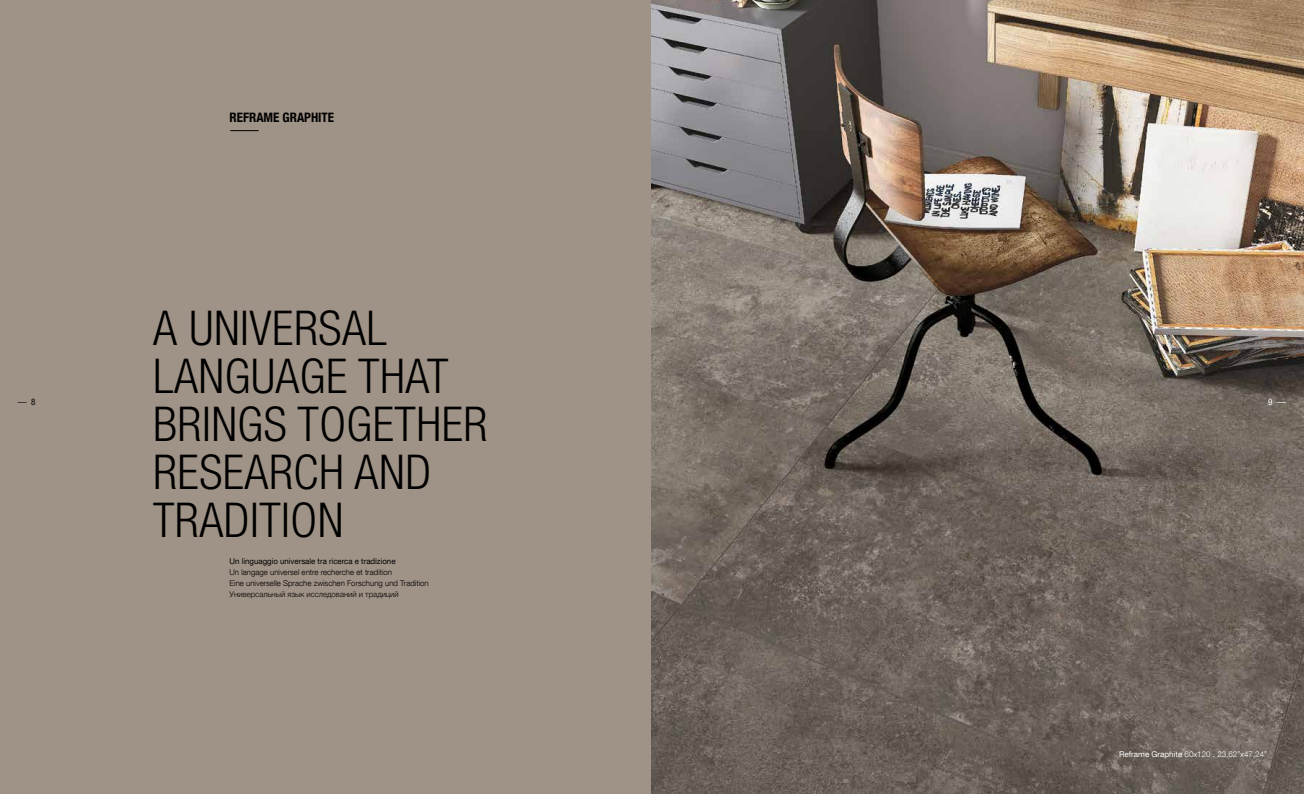
<style>
.page{position:relative;width:1304px;height:794px;background:#fff}
.page>*{position:absolute;margin:0;border:0;box-sizing:border-box;transform-origin:0 0}
.t1{font:300 condensed 48px/48px "Helvetica Neue LT Com";letter-spacing:.01em;color:#000}
.t2{font:700 condensed 13px "Helvetica Neue LT Com";color:#000}
.t3{font:condensed 9px "Helvetica Neue LT Com";color:#000}
.t4{font:condensed 9px "Helvetica Neue LT Com";color:#fff}
.t5{font:300 8px/11px "Helvetica Neue LT Com";color:#000}
.t6{font:8px "Helvetica Neue LT Com";color:#000}
.t7{font:300 8px "Helvetica Neue LTCYR";color:#000}
.t8{font:300 8px "Helvetica Neue LT Com";color:#fff}
.s1{font-weight:400}
</style>
<div class="page">
<div style="left:0;top:0;width:672px;height:794px;background:#9f9286"></div>
<img style="left:652px;top:0;width:652px;height:794px">
<svg style="left:230px;top:130px;width:29px;height:1px"></svg>
<h2 class="t2" style="left:230px;top:109px;width:106px">REFRAME GRAPHITE</h2>
<h1 class="t1" style="left:153px;top:304px;width:336px">A UNIVERSAL<br>LANGUAGE THAT<br>BRINGS TOGETHER<br>RESEARCH AND<br>TRADITION</h1>
<p class="t3" style="left:18px;top:396px;width:19px">— 8</p>
<p class="t4" style="left:1268px;top:397px;width:19px">9 —</p>
<p class="t6" style="left:230px;top:556px;width:167px">Un linguaggio universale tra ricerca e tradizione</p>
<p class="t5" style="left:230px;top:567px;width:201px">Un langage universel entre recherche et tradition<br>Eine universelle Sprache zwischen Forschung und Tradition</p>
<p class="t7" style="left:230px;top:590px;width:171px">Универсальный язык исследований и традиций</p>
<p class="t8" style="left:1119px;top:749px;width:150px"><span class="s1">Reframe Graphite</span> 60x120 . 23,62”x47,24”</p>
</div>
